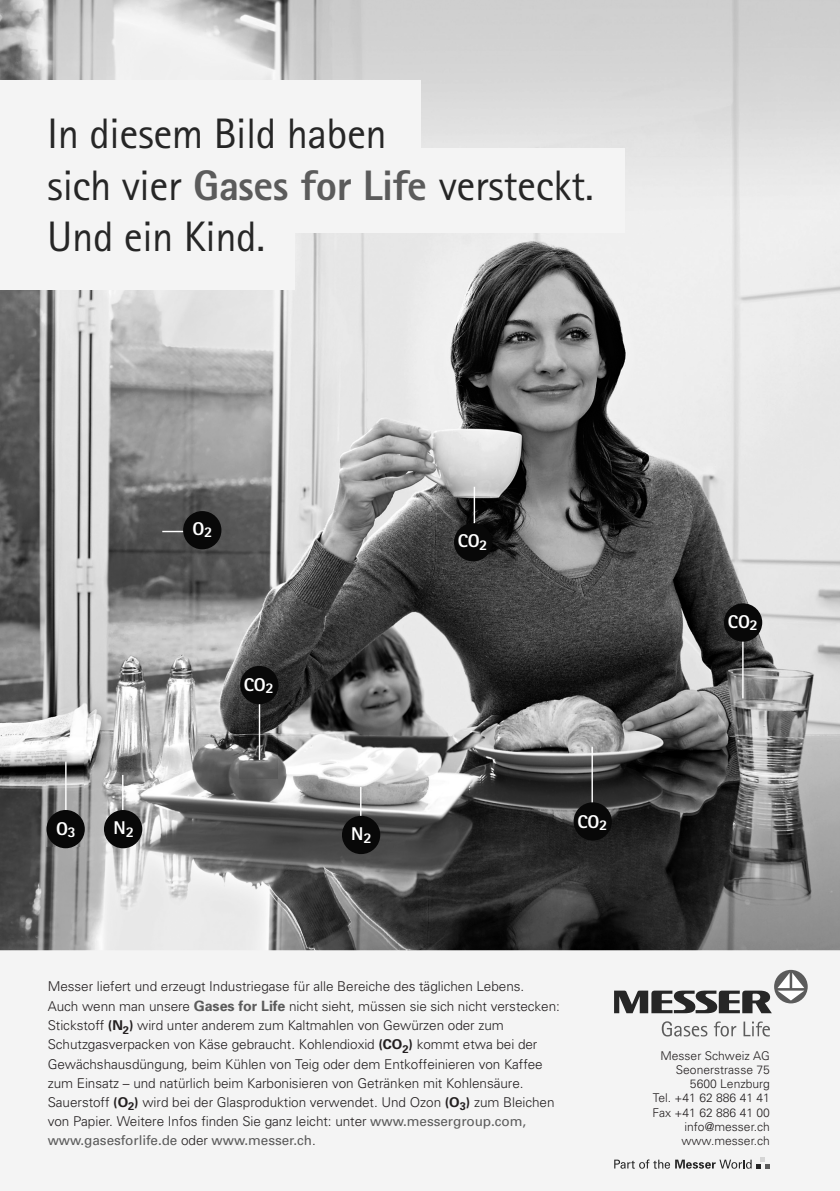
<style>
.page{position:relative;width:840px;height:1191px;background:#fff}
.page>*{position:absolute;margin:0;border:0;box-sizing:border-box;transform-origin:0 0}
.t1{font:42.6px/51.2px "AT Rotis Sans Serif";letter-spacing:-.01em;color:#262626}
.t2{font:800 18.4px "AT Rotis Sans Serif";letter-spacing:-.01em;color:#fff}
.t3{font:18px "Arial";color:#231f20}
.t4{font:300 13.6px/19.2px "Univers";letter-spacing:-.005em;color:#231f20}
.t5{font:300 12px/14.2px "Univers";color:#231f20;text-align:right}
.s1{font-weight:800;color:#5b5b5b}
.s2{font-weight:700;font-size:14.2px;color:#5b5b5b}
.s3{font-weight:700}
.s4{font-weight:400;color:#5b5b5b}
</style>
<div class="page">
<div style="left:0;top:938px;width:839px;height:253px;background:#f4f4f4"></div>
<img style="left:0;top:0;width:839px;height:950px">
<hr style="left:162px;top:531px;width:41px;height:1px;background:#fff">
<div style="left:183px;top:511px;width:38px;height:38px;background:#080808;border-radius:50%"></div>
<img style="left:46px;top:750px;width:37px;height:96px">
<hr style="left:65px;top:761px;width:2px;height:67px;background:#fff">
<div style="left:46px;top:810px;width:39px;height:38px;background:#080808;border-radius:50%"></div>
<img style="left:240px;top:677px;width:37px;height:102px">
<hr style="left:259px;top:688px;width:1px;height:72px;background:#fff">
<div style="left:240px;top:666px;width:38px;height:38px;background:#080808;border-radius:50%"></div>
<hr style="left:591px;top:746px;width:1px;height:66px;background:#fff">
<div style="left:573px;top:802px;width:38px;height:38px;background:#080808;border-radius:50%"></div>
<hr style="left:473px;top:487px;width:2px;height:53px;background:#fff">
<div style="left:453px;top:523px;width:39px;height:38px;background:#080808;border-radius:50%"></div>
<hr style="left:741px;top:623px;width:2px;height:75px;background:#fff">
<div style="left:723px;top:603px;width:38px;height:38px;background:#080808;border-radius:50%"></div>
<hr style="left:360px;top:787px;width:1px;height:48px;background:#fff">
<div style="left:342px;top:816px;width:38px;height:38px;background:#080808;border-radius:50%"></div>
<hr style="left:122px;top:775px;width:1px;height:55px;background:#fff">
<div style="left:104px;top:810px;width:38px;height:38px;background:#080808;border-radius:50%"></div>
<svg style="left:661px;top:1021px;width:108px;height:15px"></svg>
<svg style="left:614px;top:990px;width:157px;height:23px"></svg>
<svg style="left:773px;top:970px;width:34px;height:33px"></svg>
<svg style="left:777px;top:972px;width:26px;height:28px"></svg>
<svg style="left:614px;top:1157px;width:155px;height:11px"></svg>
<div style="left:0;top:80px;width:420px;height:108px;background:#f4f4f4"></div>
<div style="left:0;top:148px;width:623px;height:84px;background:#f4f4f4"></div>
<div style="left:0;top:198px;width:294px;height:91px;background:#f4f4f4"></div>
<h1 class="t1" style="left:47px;top:108px;width:547px">In diesem Bild haben<br>sich vier <span class="s1">Gases for Life</span> versteckt.<br>Und ein Kind.</h1>
<h2 class="t2" style="left:56px;top:816px;width:21px">O<sub>3</sub></h2>
<h2 class="t2" style="left:113px;top:816px;width:22px">N<sub>2</sub></h2>
<h2 class="t2" style="left:192px;top:517px;width:22px">O<sub>2</sub></h2>
<h2 class="t2" style="left:244px;top:673px;width:31px">CO<sub>2</sub></h2>
<h2 class="t2" style="left:351px;top:822px;width:22px">N<sub>2</sub></h2>
<h2 class="t2" style="left:457px;top:529px;width:31px">CO<sub>2</sub></h2>
<h2 class="t2" style="left:577px;top:810px;width:31px">CO<sub>2</sub></h2>
<h2 class="t2" style="left:727px;top:610px;width:31px">CO<sub>2</sub></h2>
<p class="t4" style="left:48px;top:976px;width:513px">Messer liefert und erzeugt Industriegase für alle Bereiche des täglichen Lebens.<br>Auch wenn man unsere <span class="s2">Gases for Life</span> nicht sieht, müssen sie sich nicht verstecken:<br>Stickstoff <span class="s3">(N</span><sub>2</sub><span class="s3">)</span> wird unter anderem zum Kaltmahlen von Gewürzen oder zum Schutzgasverpacken von Käse gebraucht. Kohlendioxid <span class="s3">(CO</span><sub>2</sub><span class="s3">)</span> kommt etwa bei der Gewächshausdüngung, beim Kühlen von Teig oder dem Entkoffeinieren von Kaffee zum Einsatz – und natürlich beim Karbonisieren von Getränken mit Kohlensäure.<br>Sauerstoff <span class="s3">(O</span><sub>2</sub><span class="s3">)</span> wird bei der Glasproduktion verwendet. Und Ozon <span class="s3">(O</span><sub>3</sub><span class="s3">)</span> zum Bleichen von Papier. Weitere Infos finden Sie ganz leicht: unter <span class="s4">www.messergroup.com, www.gasesforlife.de</span> oder <span class="s4">www.messer.ch</span>.</p>
<p class="t5" style="left:652px;top:1048px;width:119px">Messer Schweiz AG<br>Seonerstrasse 75<br>5600 Lenzburg<br>Tel. +41 62 886 41 41<br>Fax +41 62 886 41 00 info@messer.ch www.messer.ch</p>
<h3 class="t3" style="left:762px;top:1136px;width:22px">13</h3>
</div>
